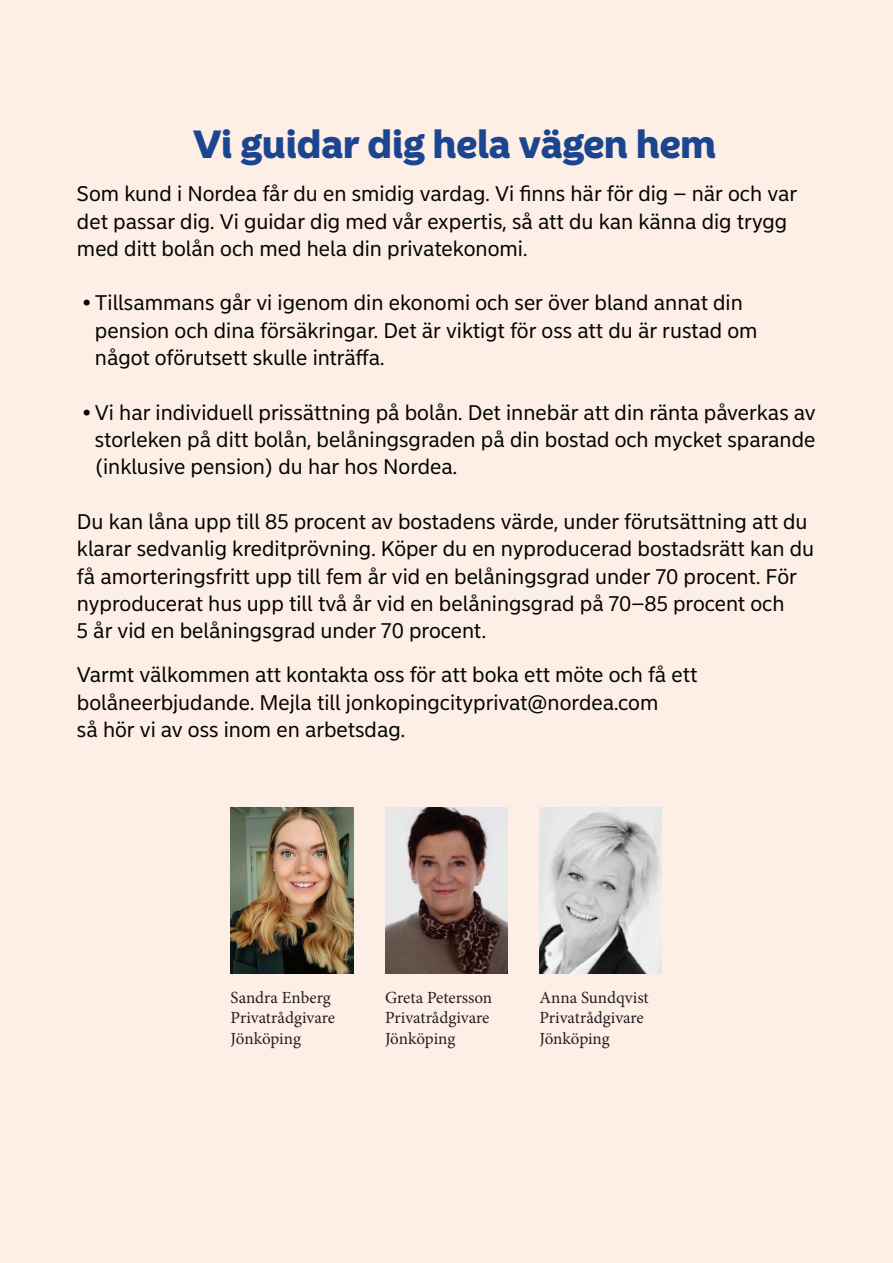
<style>
.page{position:relative;width:893px;height:1263px;background:#fdeee6}
.page>*{position:absolute;margin:0;border:0;box-sizing:border-box;transform-origin:0 0}
.t1{font:900 39px "Nordea Sans Large";color:#1c4590}
.t2{font:21px/27.3px "Nordea Sans Small";color:#040503}
.t3{font:17.1px/20.4px "Minion Pro";letter-spacing:-.005em;color:#231f20}
</style>
<div class="page">
<img style="left:231px;top:807px;width:122px;height:167px">
<img style="left:385px;top:807px;width:122px;height:167px">
<img style="left:539px;top:807px;width:123px;height:167px">
<h1 class="t1" style="left:193px;top:120px;width:524px">Vi guidar dig hela vägen hem</h1>
<p class="t2" style="left:77px;top:180px;width:722px">Som kund i Nordea får du en smidig vardag. Vi finns här för dig – när och var det passar dig. Vi guidar dig med vår expertis, så att du kan känna dig trygg med ditt bolån och med hela din privatekonomi.</p>
<p class="t2" style="left:95px;top:290px;width:664px;text-indent:-13px">• Tillsammans går vi igenom din ekonomi och ser över bland annat din pension och dina försäkringar. Det är viktigt för oss att du är rustad om något oförutsett skulle inträffa.</p>
<p class="t2" style="left:95px;top:399px;width:722px;text-align:justify;text-indent:-13px">• Vi har individuell prissättning på bolån. Det innebär att din ränta påverkas av storleken på ditt bolån, belåningsgraden på din bostad och mycket sparande (inklusive pension) du har hos Nordea.</p>
<p class="t2" style="left:77px;top:508px;width:739px">Du kan låna upp till 85 procent av bostadens värde, under förutsättning att du klarar sedvanlig kreditprövning. Köper du en nyproducerad bostadsrätt kan du få amorteringsfritt upp till fem år vid en belåningsgrad under 70 procent. För nyproducerat hus upp till två år vid en belåningsgrad på 70–85 procent och<br>5 år vid en belåningsgrad under 70 procent.</p>
<p class="t2" style="left:77px;top:661px;width:622px">Varmt välkommen att kontakta oss för att boka ett möte och få ett bolåneerbjudande. Mejla till jonkopingcityprivat@nordea.com<br>så hör vi av oss inom en arbetsdag.</p>
<p class="t3" style="left:231px;top:987px;width:106px">Sandra Enberg<br>Privatrådgivare<br>Jönköping</p>
<p class="t3" style="left:385px;top:987px;width:109px">Greta Petersson<br>Privatrådgivare<br>Jönköping</p>
<p class="t3" style="left:539px;top:987px;width:111px">Anna Sundqvist<br>Privatrådgivare<br>Jönköping</p>
</div>
